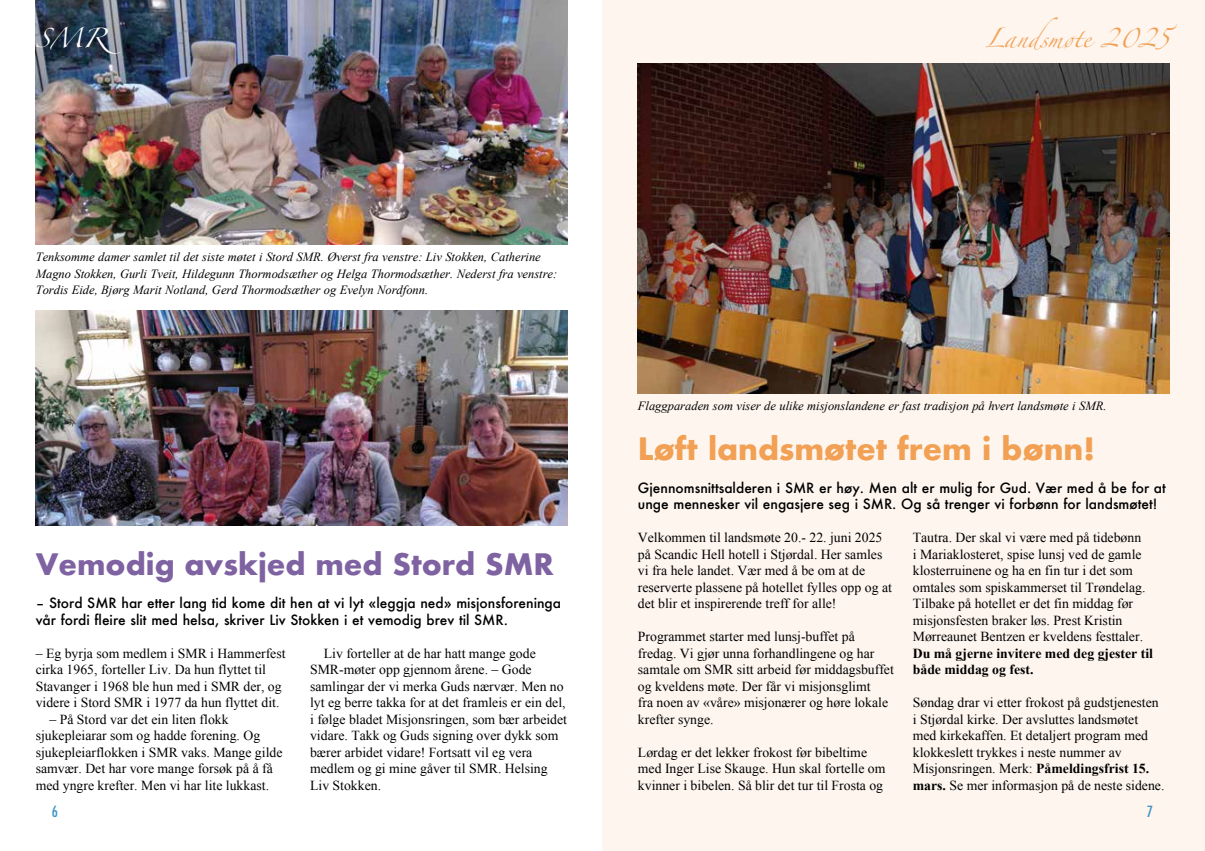
<style>
.page{position:relative;width:1205px;height:851px;background:#fff}
.page>*{position:absolute;margin:0;border:0;box-sizing:border-box;transform-origin:0 0}
.t1{font:700 30px "Futura";color:#f2a053}
.t2{font:700 28.75px "Futura";color:#7e62a1}
.t3{font:17.5px "Zapfino";color:#f2a053}
.t4{font:17.5px "Zapfino";color:#fff}
.t5{font:500 condensed 15px "Futura";color:#4095c8}
.t6{font:13.75px/16.5px "Times New Roman";color:#000}
.t7{font:500 13.75px/16.5px "Futura";color:#000}
.t8{font:700 13.75px/16.5px "Times New Roman";color:#000}
.t9{font:italic 12.5px/16.5px "Times New Roman";color:#000}
.s1{font-weight:700}
</style>
<div class="page">
<div style="left:602px;top:0;width:603px;height:850px;background:#fdf5ee"></div>
<img style="left:638px;top:63px;width:531px;height:330px">
<img style="left:35px;top:0;width:532px;height:245px">
<img style="left:35px;top:311px;width:532px;height:214px">
<p class="t4" style="left:35px;top:30px;width:87px">SMR</p>
<p class="t3" style="left:985px;top:30px;width:186px">Landsmøte 2025</p>
<p class="t9" style="left:36px;top:249px;width:523px">Tenksomme damer samlet til det siste møtet i Stord SMR. Øverst fra venstre: Liv Stokken, Catherine<br>Magno Stokken, Gurli Tveit, Hildegunn Thormodsæther og Helga Thormodsæther. Nederst fra venstre:<br>Tordis Eide, Bjørg Marit Notland, Gerd Thormodsæther og Evelyn Nordfonn.</p>
<h2 class="t2" style="left:36px;top:543px;width:520px">Vemodig avskjed med Stord SMR</h2>
<p class="t7" style="left:36px;top:594px;width:527px">– Stord SMR har etter lang tid kome dit hen at vi lyt «leggja ned» misjonsforeninga vår fordi fleire slit med helsa, skriver Liv Stokken i et vemodig brev til SMR.</p>
<p class="t6" style="left:36px;top:644px;width:251px">– Eg byrja som medlem i SMR i Hammerfest cirka 1965, forteller Liv. Da hun flyttet til Stavanger i 1968 ble hun med i SMR der, og videre i Stord SMR i 1977 da hun flyttet dit.</p>
<p class="t6" style="left:36px;top:710px;width:248px;text-indent:14px">– På Stord var det ein liten flokk sjukepleiarar som og hadde forening. Og sjukepleiarflokken i SMR vaks. Mange gilde samvær. Det har vore mange forsøk på å få med yngre krefter. Men vi har lite lukkast.</p>
<p class="t6" style="left:310px;top:644px;width:258px;text-indent:14px">Liv forteller at de har hatt mange gode SMR-møter opp gjennom årene. – Gode samlingar der vi merka Guds nærvær. Men no lyt eg berre takka for at det framleis er ein del, i følge bladet Misjonsringen, som bær arbeidet vidare. Takk og Guds signing over dykk som bærer arbidet vidare! Fortsatt vil eg vera medlem og gi mine gåver til SMR. Helsing Liv Stokken.</p>
<p class="t9" style="left:638px;top:397px;width:470px">Flaggparaden som viser de ulike misjonslandene er fast tradisjon på hvert landsmøte i SMR.</p>
<h1 class="t1" style="left:638px;top:427px;width:459px">Løft landsmøtet frem i bønn!</h1>
<p class="t7" style="left:638px;top:479px;width:529px">Gjennomsnittsalderen i SMR er høy. Men alt er mulig for Gud. Vær med å be for at unge mennesker vil engasjere seg i SMR. Og så trenger vi forbønn for landsmøtet!</p>
<p class="t6" style="left:638px;top:529px;width:255px">Velkommen til landsmøte 20.- 22. juni 2025 på Scandic Hell hotell i Stjørdal. Her samles vi fra hele landet. Vær med å be om at de reserverte plassene på hotellet fylles opp og at det blir et inspirerende treff for alle!</p>
<p class="t6" style="left:638px;top:628px;width:257px">Programmet starter med lunsj-buffet på fredag. Vi gjør unna forhandlingene og har samtale om SMR sitt arbeid før middagsbuffet og kveldens møte. Der får vi misjonsglimt<br>fra noen av «våre» misjonærer og høre lokale krefter synge.</p>
<p class="t6" style="left:638px;top:743px;width:249px">Lørdag er det lekker frokost før bibeltime med Inger Lise Skauge. Hun skal fortelle om kvinner i bibelen. Så blir det tur til Frosta og</p>
<p class="t6" style="left:913px;top:529px;width:234px">Tautra. Der skal vi være med på tidebønn i Mariaklosteret, spise lunsj ved de gamle klosterruinene og ha en fin tur i det som omtales som spiskammerset til Trøndelag.<br>Tilbake på hotellet er det fin middag før misjonsfesten braker løs. Prest Kristin Mørreaunet Bentzen er kveldens festtaler.</p>
<p class="t8" style="left:913px;top:644px;width:242px">Du må gjerne invitere med deg gjester til både middag og fest.</p>
<p class="t6" style="left:913px;top:694px;width:253px">Søndag drar vi etter frokost på gudstjenesten i Stjørdal kirke. Der avsluttes landsmøtet med kirkekaffen. Et detaljert program med klokkeslett trykkes i neste nummer av Misjonsringen. Merk: <span class="s1">Påmeldingsfrist 15. mars.</span> Se mer informasjon på de neste sidene.</p>
<p class="t5" style="left:52px;top:802px;width:8px">6</p>
<p class="t5" style="left:1147px;top:802px;width:8px">7</p>
</div>
